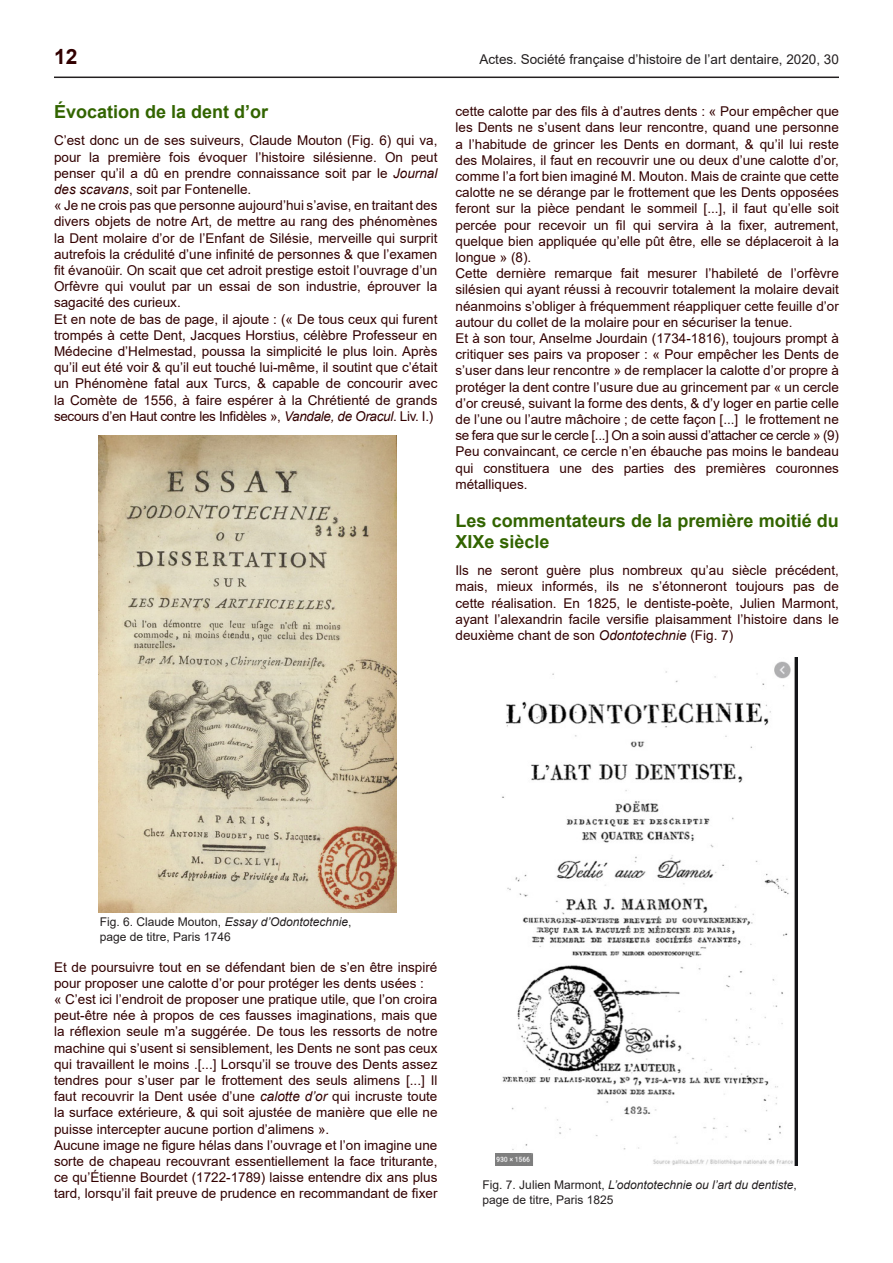
<style>
.page{position:relative;width:893px;height:1263px;background:#fff}
.page>*{position:absolute;margin:0;border:0;box-sizing:border-box;transform-origin:0 0}
.t1{font:700 21px "Arial";color:#320000}
.corps{font:700 18px/21.6px "Arial";color:#326400}
.corps-2{font:13.5px/16.2px "Arial";color:#320000;text-align:justify}
.t2{font:13.5px "Arial";color:#231f20}
.t3{font:12px "Arial";color:#231f20}
.t4{font:italic 12px "Arial";color:#231f20}
.s1{font-style:italic}
.s2{font-style:normal}
</style>
<div class="page">
<hr style="left:54px;top:77px;width:785px;height:1px;background:#231f20">
<img style="left:99px;top:435px;width:297px;height:478px">
<img style="left:495px;top:658px;width:302px;height:507px">
<h1 class="t1" style="left:54px;top:41px;width:25px">12</h1>
<p class="t2" style="left:479px;top:50px;width:361px">Actes. Société française d’histoire de l’art dentaire, 2020, 30</p>
<p class="corps" style="left:54px;top:101px;width:216px">Évocation de la dent d’or</p>
<p class="corps-2" style="left:54px;top:132px;width:385px">C’est donc un de ses suiveurs, Claude Mouton (Fig. 6) qui va, pour la première fois évoquer l’histoire silésienne. On peut penser qu’il a dû en prendre connaissance soit par le <span class="s1">Journal des scavans</span>, soit par Fontenelle.</p>
<p class="corps-2" style="left:54px;top:197px;width:385px">« Je ne crois pas que personne aujourd’hui s’avise, en traitant des divers objets de notre Art, de mettre au rang des phénomènes la Dent molaire d’or de l’Enfant de Silésie, merveille qui surprit autrefois la crédulité d’une infinité de personnes &amp; que l’examen fit évanoüir. On scait que cet adroit prestige estoit l’ouvrage d’un Orfèvre qui voulut par un essai de son industrie, éprouver la sagacité des curieux.</p>
<p class="corps-2" style="left:54px;top:311px;width:385px">Et en note de bas de page, il ajoute : (« De tous ceux qui furent trompés à cette Dent, Jacques Horstius, célèbre Professeur en Médecine d’Helmestad, poussa la simplicité le plus loin. Après qu’il eut été voir &amp; qu’il eut touché lui-même, il soutint que c’était un Phénomène fatal aux Turcs, &amp; capable de concourir avec la Comète de 1556, à faire espérer à la Chrétienté de grands secours d’en Haut contre les Infidèles », <span class="s1">Vandale, de Oracul</span>. Liv. I.)</p>
<p class="corps-2" style="left:455px;top:103px;width:385px">cette calotte par des fils à d’autres dents : « Pour empêcher que les Dents ne s’usent dans leur rencontre, quand une personne a l’habitude de grincer les Dents en dormant, &amp; qu’il lui reste des Molaires, il faut en recouvrir une ou deux d’une calotte d’or, comme l’a fort bien imaginé M. Mouton. Mais de crainte que cette calotte ne se dérange par le frottement que les Dents opposées feront sur la pièce pendant le sommeil [...], il faut qu’elle soit percée pour recevoir un fil qui servira à la fixer, autrement, quelque bien appliquée qu’elle pût être, elle se déplaceroit à la longue » (8).</p>
<p class="corps-2" style="left:455px;top:265px;width:385px">Cette dernière remarque fait mesurer l’habileté de l’orfèvre silésien qui ayant réussi à recouvrir totalement la molaire devait néanmoins s’obliger à fréquemment réappliquer cette feuille d’or autour du collet de la molaire pour en sécuriser la tenue.</p>
<p class="corps-2" style="left:455px;top:330px;width:385px">Et à son tour, Anselme Jourdain (1734-1816), toujours prompt à critiquer ses pairs va proposer : « Pour empêcher les Dents de s’user dans leur rencontre » de remplacer la calotte d’or propre à protéger la dent contre l’usure due au grincement par « un cercle d’or creusé, suivant la forme des dents, &amp; d’y loger en partie celle de l’une ou l’autre mâchoire ; de cette façon [...] le frottement ne se fera que sur le cercle [...] On a soin aussi d’attacher ce cercle » (9)</p>
<p class="corps-2" style="left:455px;top:443px;width:385px">Peu convaincant, ce cercle n’en ébauche pas moins le bandeau qui constituera une des parties des premières couronnes métalliques.</p>
<p class="corps" style="left:455px;top:510px;width:385px">Les commentateurs de la première moitié du<br>XIXe siècle</p>
<p class="corps-2" style="left:455px;top:562px;width:385px">Ils ne seront guère plus nombreux qu’au siècle précédent, mais, mieux informés, ils ne s’étonneront toujours pas de cette réalisation. En 1825, le dentiste-poète, Julien Marmont, ayant l’alexandrin facile versifie plaisamment l’histoire dans le deuxième chant de son <span class="s1">Odontotechnie</span> (Fig. 7)</p>
<p class="t3" style="left:100px;top:914px;width:253px">Fig. 6. Claude Mouton, <span class="s1">Essay d’Odontotechnie</span>,</p>
<p class="t3" style="left:100px;top:928px;width:132px">page de titre, Paris 1746</p>
<p class="corps-2" style="left:54px;top:959px;width:385px">Et de poursuivre tout en se défendant bien de s’en être inspiré pour proposer une calotte d’or pour protéger les dents usées :</p>
<p class="corps-2" style="left:54px;top:991px;width:385px">« C’est ici l’endroit de proposer une pratique utile, que l’on croira peut-être née à propos de ces fausses imaginations, mais que la réflexion seule m’a suggérée. De tous les ressorts de notre machine qui s’usent si sensiblement, les Dents ne sont pas ceux qui travaillent le moins .[...] Lorsqu’il se trouve des Dents assez tendres pour s’user par le frottement des seuls alimens [...] Il faut recouvrir la Dent usée d’une <span class="s1">calotte d’or</span> qui incruste toute la surface extérieure, &amp; qui soit ajustée de manière que elle ne puisse intercepter aucune portion d’alimens ».</p>
<p class="corps-2" style="left:54px;top:1137px;width:385px">Aucune image ne figure hélas dans l’ouvrage et l’on imagine une sorte de chapeau recouvrant essentiellement la face triturante, ce qu’Étienne Bourdet (1722-1789) laisse entendre dix ans plus tard, lorsqu’il fait preuve de prudence en recommandant de fixer</p>
<p class="t4" style="left:483px;top:1177px;width:316px"><span class="s2">Fig. 7. Julien Marmont,</span> L’odontotechnie ou l’art du dentiste<span class="s2">,</span></p>
<p class="t3" style="left:483px;top:1191px;width:132px">page de titre, Paris 1825</p>
</div>
